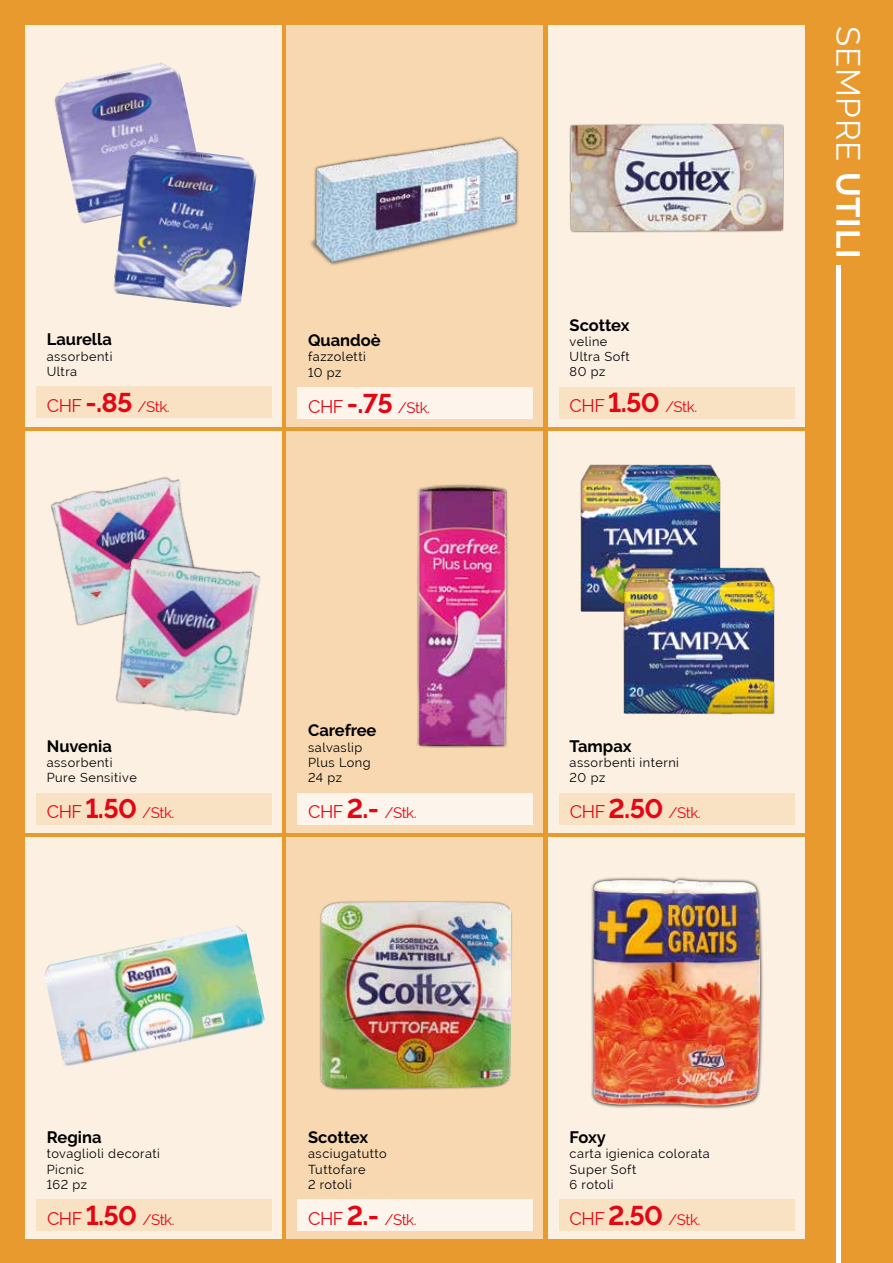
<style>
.page{position:relative;width:893px;height:1263px;background:#e89a2e}
.page>*{position:absolute;margin:0;border:0;box-sizing:border-box;transform-origin:0 0}
.t1{font:33px "Raleway";letter-spacing:.025em;color:#fff}
.t2{font:700 16.5px "Raleway";color:#000}
.t3{font:15px "Raleway";letter-spacing:-.03em;color:#e30613}
.t4{font:12.75px/15.3px "Raleway";letter-spacing:.04em;color:#000}
.s1{font-size:18px}
.s2{font-weight:700;font-size:27px}
.s3{font-weight:700}
</style>
<div class="page">
<div style="left:836px;top:266px;width:5px;height:997px;background:#fff"></div>
<div style="left:26px;top:431px;width:256px;height:401px;background:#fcf0e2"></div>
<div style="left:26px;top:838px;width:256px;height:401px;background:#fcf0e2"></div>
<div style="left:26px;top:26px;width:256px;height:401px;background:#fcf0e2"></div>
<div style="left:549px;top:26px;width:256px;height:401px;background:#fcf0e2"></div>
<div style="left:549px;top:431px;width:256px;height:401px;background:#fcf0e2"></div>
<div style="left:549px;top:838px;width:256px;height:401px;background:#fcf0e2"></div>
<div style="left:287px;top:431px;width:256px;height:401px;background:#f7d8b0"></div>
<div style="left:287px;top:838px;width:256px;height:401px;background:#f7d8b0"></div>
<div style="left:287px;top:26px;width:256px;height:401px;background:#f7d8b0"></div>
<div style="left:307px;top:135px;width:214px;height:132px;background:#f7d8b0"></div>
<img style="left:310px;top:138px;width:209px;height:128px">
<img style="left:51px;top:59px;width:155px;height:165px">
<img style="left:112px;top:144px;width:146px;height:164px">
<img style="left:49px;top:471px;width:214px;height:249px">
<img style="left:114px;top:558px;width:146px;height:159px">
<div style="left:580px;top:464px;width:140px;height:148px;background:#000;opacity:.75"></div>
<img style="left:581px;top:466px;width:138px;height:145px">
<div style="left:622px;top:567px;width:152px;height:148px;background:#000;opacity:.75"></div>
<img style="left:623px;top:568px;width:150px;height:146px">
<div style="left:319px;top:900px;width:194px;height:190px;background:#000;opacity:.75"></div>
<img style="left:322px;top:903px;width:188px;height:185px">
<div style="left:416px;top:483px;width:101px;height:265px;background:#000;opacity:.75"></div>
<img style="left:412px;top:486px;width:103px;height:259px">
<div style="left:590px;top:877px;width:173px;height:232px;background:#000;opacity:.75"></div>
<img style="left:593px;top:880px;width:167px;height:226px">
<img style="left:43px;top:923px;width:223px;height:145px">
<div style="left:36px;top:386px;width:236px;height:32px;background:#f9e2c4"></div>
<div style="left:36px;top:793px;width:236px;height:32px;background:#f9e2c4"></div>
<div style="left:36px;top:1199px;width:236px;height:32px;background:#f9e2c4"></div>
<div style="left:559px;top:387px;width:236px;height:32px;background:#f9e2c4"></div>
<div style="left:559px;top:793px;width:236px;height:31px;background:#f9e2c4"></div>
<div style="left:559px;top:1199px;width:236px;height:32px;background:#f9e2c4"></div>
<div style="left:298px;top:793px;width:235px;height:32px;background:#fdf5ec"></div>
<div style="left:298px;top:1199px;width:235px;height:32px;background:#fdf5ec"></div>
<div style="left:298px;top:387px;width:235px;height:32px;background:#fdf5ec"></div>
<div style="left:569px;top:123px;width:215px;height:110px;background:#000;opacity:.75"></div>
<img style="left:571px;top:125px;width:211px;height:105px">
<p class="t2" style="left:47px;top:330px;width:67px">Laurella</p>
<p class="t4" style="left:47px;top:348px;width:67px">assorbenti<br>Ultra</p>
<p class="t3" style="left:47px;top:398px;width:125px"><span class="s1">CHF</span> <span class="s2">-.85</span> /Stk.</p>
<p class="t2" style="left:47px;top:736px;width:67px">Nuvenia</p>
<p class="t4" style="left:47px;top:755px;width:92px">assorbenti<br>Pure Sensitive</p>
<p class="t2" style="left:308px;top:331px;width:74px">Quandoè</p>
<p class="t4" style="left:308px;top:349px;width:59px">fazzoletti<br>10 pz</p>
<p class="t3" style="left:308px;top:399px;width:123px"><span class="s1">CHF</span> <span class="s2">-.75</span> /Stk.</p>
<p class="t2" style="left:308px;top:721px;width:70px">Carefree</p>
<p class="t4" style="left:308px;top:739px;width:64px">salvaslip<br>Plus Long<br>24 pz</p>
<p class="t2" style="left:570px;top:315px;width:62px">Scottex</p>
<p class="t4" style="left:570px;top:334px;width:62px">veline<br>Ultra Soft<br>80 pz</p>
<p class="t3" style="left:570px;top:398px;width:129px"><span class="s1">CHF</span> <span class="s2">1.50</span> /Stk.</p>
<p class="t2" style="left:570px;top:736px;width:63px">Tampax</p>
<p class="t4" style="left:570px;top:755px;width:111px">assorbenti interni<br>20 pz</p>
<p class="t3" style="left:308px;top:804px;width:110px"><span class="s1">CHF</span> <span class="s2">2.-</span> /Stk.</p>
<p class="t3" style="left:47px;top:804px;width:129px"><span class="s1">CHF</span> <span class="s2">1.50</span> /Stk.</p>
<p class="t3" style="left:570px;top:804px;width:132px"><span class="s1">CHF</span> <span class="s2">2.50</span> /Stk.</p>
<p class="t2" style="left:47px;top:1128px;width:56px">Regina</p>
<p class="t4" style="left:47px;top:1146px;width:115px">tovaglioli decorati<br>Picnic<br>162 pz</p>
<p class="t3" style="left:47px;top:1211px;width:129px"><span class="s1">CHF</span> <span class="s2">1.50</span> /Stk.</p>
<p class="t2" style="left:308px;top:1128px;width:62px">Scottex</p>
<p class="t4" style="left:308px;top:1146px;width:80px">asciugatutto<br>Tuttofare<br>2 rotoli</p>
<p class="t3" style="left:308px;top:1211px;width:110px"><span class="s1">CHF</span> <span class="s2">2.-</span> /Stk.</p>
<p class="t2" style="left:570px;top:1128px;width:38px">Foxy</p>
<p class="t4" style="left:570px;top:1146px;width:142px">carta igienica colorata<br>Super Soft<br>6 rotoli</p>
<p class="t3" style="left:570px;top:1211px;width:132px"><span class="s1">CHF</span> <span class="s2">2.50</span> /Stk.</p>
<h1 class="t1" style="left:867px;top:26px;width:234px;rotate:90deg">SEMPRE <span class="s3">UTILI</span></h1>
</div>
